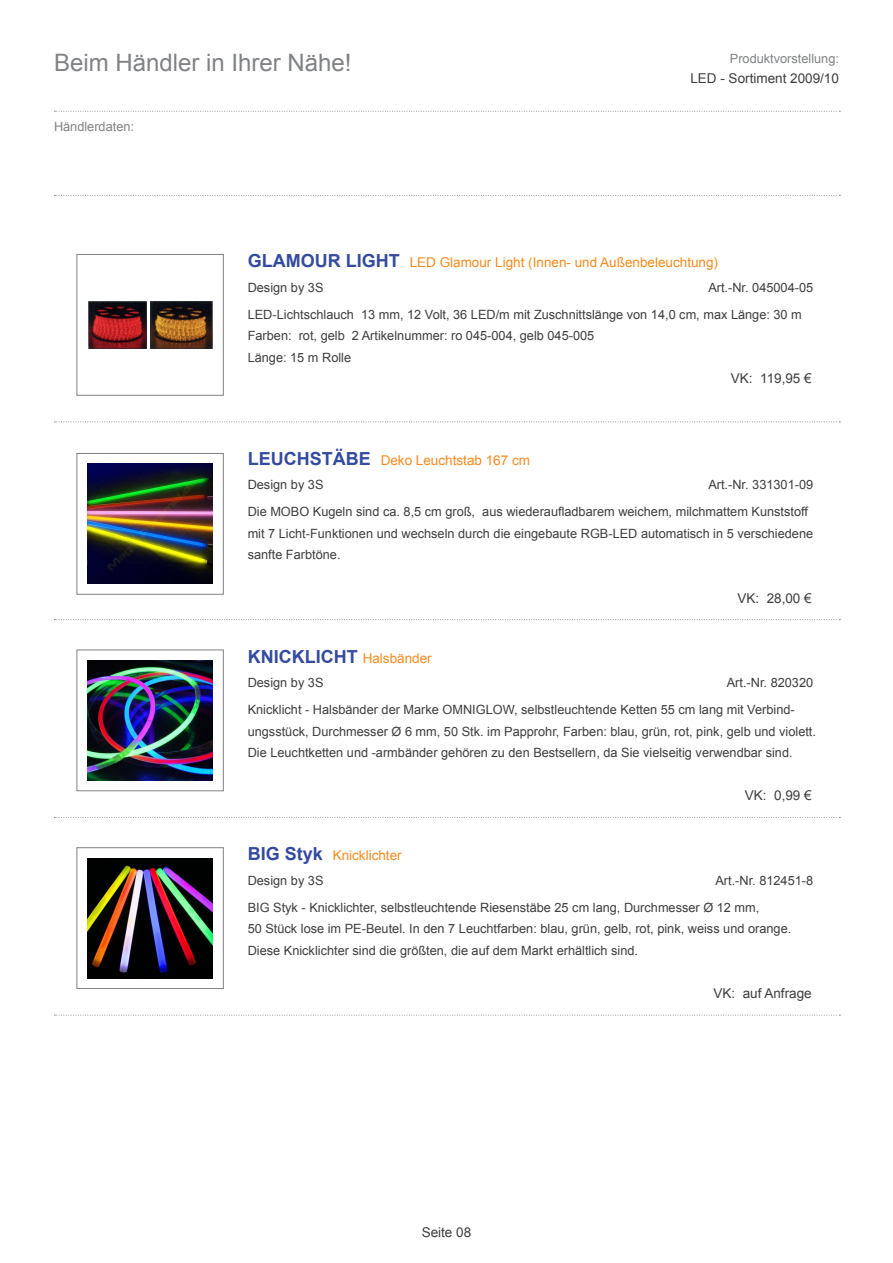
<style>
.page{position:relative;width:893px;height:1263px;background:#fff}
.page>*{position:absolute;margin:0;border:0;box-sizing:border-box;transform-origin:0 0}
.t1{font:24px "Arial";color:#808285}
.t2{font:700 18px "Arial";color:#344b9f}
.t3{font:13.5px "Arial";color:#f68b1f}
.t4{font:13.5px "Arial";color:#3e3e3f}
.t5{font:12.75px/21.6px "Arial";color:#3e3e3f}
.t6{font:12.75px "Arial";color:#808285}
.s1{font-weight:700;font-size:18px;color:#344b9f}
.s2{font-weight:400;font-size:13.5px;color:#f68b1f}
</style>
<div class="page">
<svg style="left:54px;top:195px;width:786px;height:1px"></svg>
<svg style="left:54px;top:111px;width:786px;height:1px"></svg>
<svg style="left:54px;top:619px;width:786px;height:1px"></svg>
<svg style="left:54px;top:817px;width:786px;height:1px"></svg>
<div style="left:77px;top:649px;width:147px;height:142px;border:1px solid #808285"></div>
<img style="left:88px;top:660px;width:125px;height:120px">
<div style="left:77px;top:847px;width:147px;height:142px;border:1px solid #808285"></div>
<img style="left:88px;top:858px;width:125px;height:120px">
<svg style="left:54px;top:1015px;width:786px;height:1px"></svg>
<div style="left:77px;top:453px;width:147px;height:142px;border:1px solid #808285"></div>
<img style="left:88px;top:464px;width:125px;height:120px">
<svg style="left:54px;top:421px;width:786px;height:1px"></svg>
<div style="left:77px;top:254px;width:147px;height:142px;border:1px solid #808285"></div>
<img style="left:151px;top:301px;width:61px;height:47px">
<img style="left:88px;top:301px;width:59px;height:47px">
<h1 class="t1" style="left:54px;top:47px;width:299px">Beim Händler in Ihrer Nähe!</h1>
<p class="t6" style="left:54px;top:118px;width:82px">Händlerdaten:</p>
<p class="t6" style="left:730px;top:50px;width:111px">Produktvorstellung:</p>
<p class="t4" style="left:690px;top:69px;width:150px">LED - Sortiment 2009/10</p>
<p class="t3" style="left:248px;top:254px;width:472px"><span class="s1">GLAMOUR LIGHT</span> LED Glamour Light (Innen- und Außenbeleuchtung)</p>
<p class="t5" style="left:248px;top:303px;width:556px">LED-Lichtschlauch 13 mm, 12 Volt, 36 LED/m mit Zuschnittslänge von 14,0 cm, max Länge: 30 m<br>Farben: rot, gelb 2 Artikelnummer: ro 045-004, gelb 045-005<br>Länge: 15 m Rolle</p>
<p class="t4" style="left:731px;top:370px;width:82px">VK: 119,95 €</p>
<p class="t5" style="left:248px;top:276px;width:77px">Design by 3S</p>
<p class="t5" style="left:708px;top:276px;width:106px">Art.-Nr. 045004-05</p>
<p class="t3" style="left:248px;top:451px;width:284px"><span class="s1">LEUCHSTÄBE</span> Deko Leuchtstab 167 cm</p>
<p class="t5" style="left:248px;top:474px;width:77px">Design by 3S</p>
<p class="t5" style="left:708px;top:474px;width:106px">Art.-Nr. 331301-09</p>
<p class="t5" style="left:248px;top:501px;width:567px">Die MOBO Kugeln sind ca. 8,5 cm groß, aus wiederaufladbarem weichem, milchmattem Kunststoff mit 7 Licht-Funktionen und wechseln durch die eingebaute RGB-LED automatisch in 5 verschiedene sanfte Farbtöne.</p>
<p class="t4" style="left:737px;top:589px;width:76px">VK: 28,00 €</p>
<h2 class="t2" style="left:248px;top:644px;width:186px">KNICKLICHT <span class="s2">Halsbänder</span></h2>
<p class="t5" style="left:248px;top:672px;width:77px">Design by 3S</p>
<p class="t5" style="left:727px;top:672px;width:88px">Art.-Nr. 820320</p>
<p class="t5" style="left:248px;top:699px;width:570px">Knicklicht - Halsbänder der Marke OMNIGLOW, selbstleuchtende Ketten 55 cm lang mit Verbind&shy;ungsstück, Durchmesser Ø 6 mm, 50 Stk. im Papprohr, Farben: blau, grün, rot, pink, gelb und violett.<br>Die Leuchtketten und -armbänder gehören zu den Bestsellern, da Sie vielseitig verwendbar sind.</p>
<p class="t4" style="left:745px;top:787px;width:68px">VK: 0,99 €</p>
<p class="t3" style="left:248px;top:847px;width:156px"><span class="s1">BIG Styk</span> Knicklichter</p>
<p class="t5" style="left:248px;top:897px;width:545px">BIG Styk - Knicklichter, selbstleuchtende Riesenstäbe 25 cm lang, Durchmesser Ø 12 mm,<br>50 Stück lose im PE-Beutel. In den 7 Leuchtfarben: blau, grün, gelb, rot, pink, weiss und orange.<br>Diese Knicklichter sind die größten, die auf dem Markt erhältlich sind.</p>
<p class="t4" style="left:713px;top:984px;width:100px">VK: auf Anfrage</p>
<p class="t5" style="left:248px;top:870px;width:77px">Design by 3S</p>
<p class="t5" style="left:715px;top:870px;width:99px">Art.-Nr. 812451-8</p>
<p class="t4" style="left:422px;top:1224px;width:51px">Seite 08</p>
</div>
